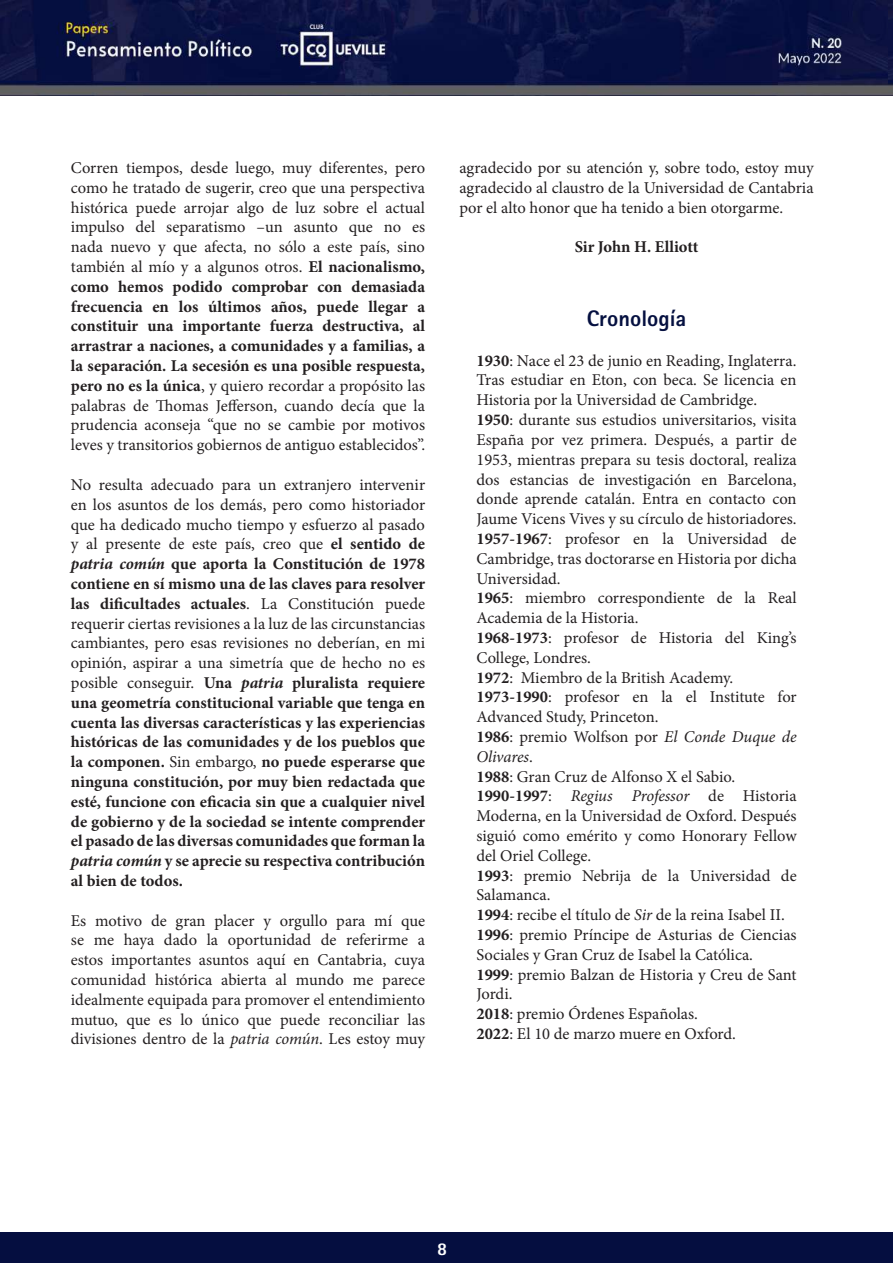
<style>
.page{position:relative;width:893px;height:1263px;background:#fff}
.page>*{position:absolute;margin:0;border:0;box-sizing:border-box;transform-origin:0 0}
.t1{font:800 22.5px "AT Rotis Sans Serif";color:#051040}
.t2{font:800 18px "AT Rotis Sans Serif";color:#fff}
.t3{font:16.5px/19.8px "Minion Pro";color:#231f20;text-align:justify}
.t4{font:700 16.5px/19.8px "Minion Pro";color:#231f20;text-align:justify}
.s1{font-weight:700}
.s2{font-weight:400}
.s3{font-style:italic}
</style>
<div class="page">
<img style="left:0;top:0;width:889px;height:95px">
<div style="left:0;top:1232px;width:893px;height:31px;background:#050e40"></div>
<img style="left:889px;top:0;width:4px;height:95px">
<p class="t3" style="left:71px;top:158px;width:356px">Corren tiempos, desde luego, muy diferentes, pero como he tratado de sugerir, creo que una perspectiva histórica puede arrojar algo de luz sobre el actual impulso del separatismo –un asunto que no es nada nuevo y que afecta, no sólo a este país, sino también al mío y a algunos otros. <span class="s1">El nacionalismo, como hemos podido comprobar con demasiada frecuencia en los últimos años, puede llegar a constituir una importante fuerza destructiva, al arrastrar a naciones, a comunidades y a familias, a la separación. La secesión es una posible respuesta, pero no es la única</span>, y quiero recordar a propósito las palabras de Thomas Jefferson, cuando decía que la prudencia aconseja “que no se cambie por motivos leves y transitorios gobiernos de antiguo establecidos”.</p>
<p class="t4" style="left:71px;top:474px;width:356px"><span class="s2">No resulta adecuado para un extranjero intervenir en los asuntos de los demás, pero como historiador que ha dedicado mucho tiempo y esfuerzo al pasado y al presente de este país, creo que</span> el sentido de <span class="s3">patria común</span> que aporta la Constitución de 1978 contiene en sí mismo una de las claves para resolver las dificultades actuales<span class="s2">. La Constitución puede requerir ciertas revisiones a la luz de las circunstancias cambiantes, pero esas revisiones no deberían, en mi opinión, aspirar a una simetría que de hecho no es posible conseguir.</span> Una <span class="s3">patria</span> pluralista requiere una geometría constitucional variable que tenga en cuenta las diversas características y las experiencias históricas de las comunidades y de los pueblos que la componen. <span class="s2">Sin embargo,</span> no puede esperarse que ninguna constitución, por muy bien redactada que esté, funcione con eficacia sin que a cualquier nivel de gobierno y de la sociedad se intente comprender el pasado de las diversas comunidades que forman la <span class="s3">patria común</span> y se aprecie su respectiva contribución al bien de todos.</p>
<p class="t3" style="left:71px;top:910px;width:356px">Es motivo de gran placer y orgullo para mí que se me haya dado la oportunidad de referirme a estos importantes asuntos aquí en Cantabria, cuya comunidad histórica abierta al mundo me parece idealmente equipada para promover el entendimiento mutuo, que es lo único que puede reconciliar las divisiones dentro de la <span class="s3">patria común</span>. Les estoy muy</p>
<p class="t3" style="left:459px;top:158px;width:356px">agradecido por su atención y, sobre todo, estoy muy agradecido al claustro de la Universidad de Cantabria por el alto honor que ha tenido a bien otorgarme.</p>
<p class="t4" style="left:575px;top:237px;width:125px">Sir John H. Elliott</p>
<h1 class="t1" style="left:587px;top:304px;width:101px">Cronología</h1>
<p class="t3" style="left:476px;top:351px;width:322px;text-align:left"><span class="s1">1930</span>: Nace el 23 de junio en Reading, Inglaterra.<br>Tras estudiar en Eton, con beca. Se licencia en Historia por la Universidad de Cambridge.<br><span class="s1">1950</span>: durante sus estudios universitarios, visita España por vez primera. Después, a partir de 1953, mientras prepara su tesis doctoral, realiza dos estancias de investigación en Barcelona, donde aprende catalán. Entra en contacto con Jaume Vicens Vives y su círculo de historiadores.<br><span class="s1">1957-1967</span>: profesor en la Universidad de Cambridge, tras doctorarse en Historia por dicha Universidad.<br><span class="s1">1965</span>: miembro correspondiente de la Real Academia de la Historia.<br><span class="s1">1968-1973</span>: profesor de Historia del King’s College, Londres.<br><span class="s1">1972</span>: Miembro de la British Academy.<br><span class="s1">1973-1990</span>: profesor en la el Institute for Advanced Study, Princeton.<br><span class="s1">1986</span>: premio Wolfson por <span class="s3">El Conde Duque de Olivares</span>.<br><span class="s1">1988</span>: Gran Cruz de Alfonso X el Sabio.<br><span class="s1">1990-1997</span>: <span class="s3">Regius Professor</span> de Historia Moderna, en la Universidad de Oxford. Después siguió como emérito y como Honorary Fellow del Oriel College.<br><span class="s1">1993</span>: premio Nebrija de la Universidad de Salamanca.<br><span class="s1">1994</span>: recibe el título de <span class="s3">Sir</span> de la reina Isabel II.<br><span class="s1">1996</span>: premio Príncipe de Asturias de Ciencias Sociales y Gran Cruz de Isabel la Católica.<br><span class="s1">1999</span>: premio Balzan de Historia y Creu de Sant Jordi.<br><span class="s1">2018</span>: premio Órdenes Españolas.<br><span class="s1">2022</span>: El 10 de marzo muere en Oxford.</p>
<p class="t2" style="left:437px;top:1237px;width:12px">8</p>
</div>
